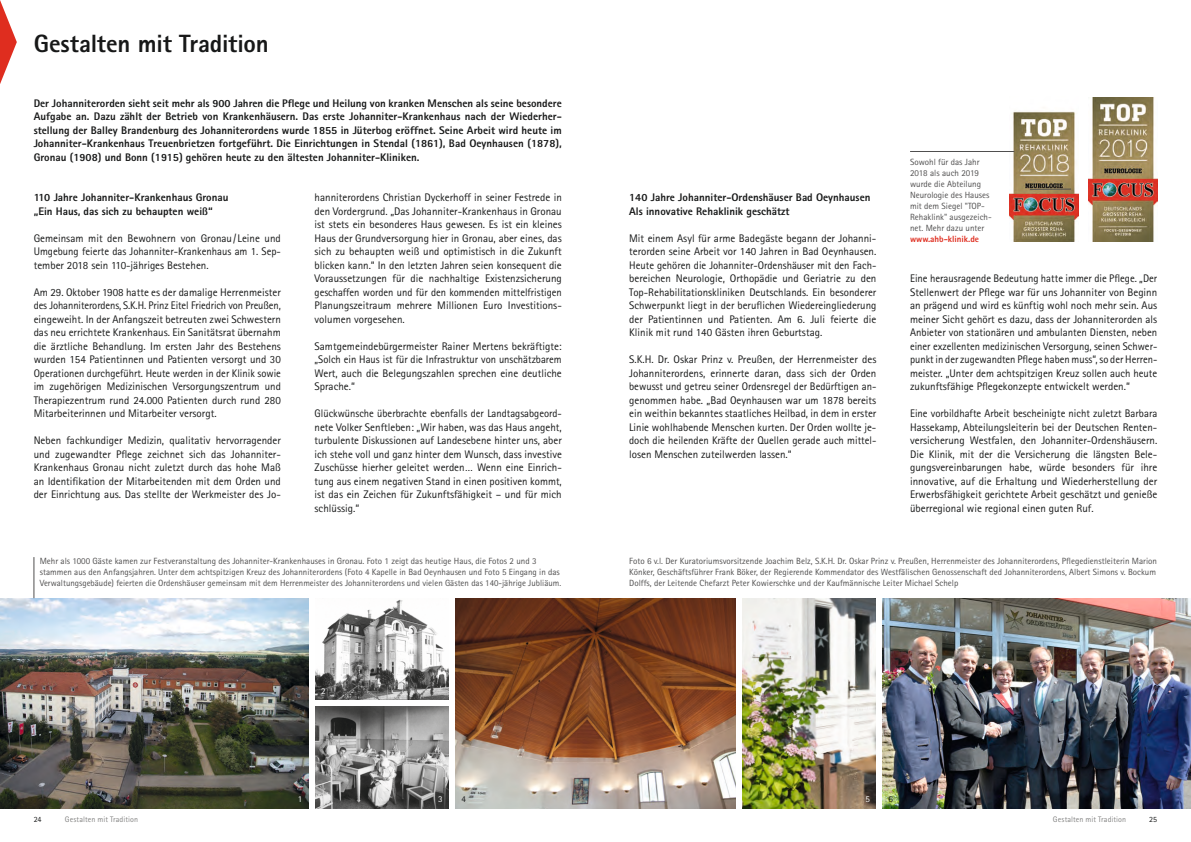
<style>
.page{position:relative;width:1191px;height:842px;background:#fff}
.page>*{position:absolute;margin:0;border:0;box-sizing:border-box;transform-origin:0 0}
.t1{font:800 25px "Rotis Sans Serif";letter-spacing:-.01em;color:#171818}
.t2{font:11px/13.5px "Rotis Sans Serif";color:#171818;text-align:justify}
.t3{font:800 11px/13.5px "Rotis Sans Serif";color:#171818}
.t4{font:11px/13.5px "Rotis Sans Serif";color:#171818;text-align:justify;scale:.96 1}
.t5{font:9px/11px "Rotis Sans Serif";color:#504f4f}
.t6{font:800 9px "Rotis Sans Serif";color:#df2d1f}
.t7{font:9px "Rotis Sans Serif";color:#fff}
.t8{font:9px "Rotis Sans Serif";color:#171818}
.t9{font:8px "Rotis Sans Serif";letter-spacing:.005em;color:#838382}
.t10{font:8px "Rotis Sans Serif";color:#171818}
</style>
<div class="page">
<img style="left:742px;top:598px;width:134px;height:211px">
<img style="left:315px;top:599px;width:134px;height:210px">
<svg style="left:0;top:0;width:17px;height:84px"></svg>
<img style="left:0;top:598px;width:309px;height:211px">
<img style="left:882px;top:598px;width:309px;height:211px">
<img style="left:455px;top:598px;width:281px;height:211px">
<div style="left:315px;top:700px;width:140px;height:6px;background:#fff"></div>
<hr style="left:34px;top:557px;width:1px;height:41px;background:#504f4f">
<img style="left:1009px;top:111px;width:69px;height:131px">
<img style="left:1088px;top:98px;width:69px;height:144px">
<hr style="left:1030px;top:189px;width:41px;height:1px;background:#504f4f">
<hr style="left:910px;top:151px;width:104px;height:1px;background:#504f4f">
<h1 class="t1" style="left:34px;top:27px;width:237px">Gestalten mit Tradition</h1>
<p class="t3" style="left:34px;top:96px;width:530px;text-align:justify">Der Johanniterorden sieht seit mehr als 900 Jahren die Pflege und Heilung von kranken Menschen als seine besondere Aufgabe an. Dazu zählt der Betrieb von Krankenhäusern. Das erste Johanniter-Krankenhaus nach der Wiederher&shy;stellung der Balley Brandenburg des Johanniterordens wurde 1855 in Jüterbog eröffnet. Seine Arbeit wird heute im Johanniter-Krankenhaus Treuenbrietzen fortgeführt. Die Einrichtungen in Stendal (1861), Bad Oeynhausen (1878), Gronau (1908) und Bonn (1915) gehören heute zu den ältesten Johanniter-Kliniken.</p>
<p class="t2" style="left:314px;top:190px;width:249px">hanniterordens Christian Dyckerhoff in seiner Festrede in den Vordergrund. „Das Johanniter-Krankenhaus in Gronau ist stets ein besonderes Haus gewesen. Es ist ein kleines Haus der Grundversorgung hier in Gronau, aber eines, das sich zu behaupten weiß und optimistisch in die Zukunft blicken kann.“ In den letzten Jahren seien konsequent die Voraussetzungen für die nachhaltige Existenzsicherung geschaffen worden und für den kommenden mittelfristigen Planungszeitraum mehrere Millionen Euro Investitions&shy;volumen vorgesehen.</p>
<p class="t2" style="left:314px;top:339px;width:249px">Samtgemeindebürgermeister Rainer Mertens bekräftigte: „Solch ein Haus ist für die Infrastruktur von unschätzbarem Wert, auch die Belegungszahlen sprechen eine deutliche Sprache.“</p>
<p class="t4" style="left:314px;top:406px;width:259px">Glückwünsche überbrachte ebenfalls der Landtagsabgeord&shy;nete Volker Senftleben: „Wir haben, was das Haus angeht, turbulente Diskussionen auf Landesebene hinter uns, aber ich stehe voll und ganz hinter dem Wunsch, dass investive Zuschüsse hierher geleitet werden… Wenn eine Einrich&shy;tung aus einem negativen Stand in einen positiven kommt, ist das ein Zeichen für Zukunftsfähigkeit – und für mich schlüssig.“</p>
<p class="t3" style="left:34px;top:190px;width:196px">110 Jahre Johanniter-Krankenhaus Gronau „Ein Haus, das sich zu behaupten weiß“</p>
<p class="t2" style="left:34px;top:231px;width:249px">Gemeinsam mit den Bewohnern von Gronau/Leine und Umgebung feierte das Johanniter-Krankenhaus am 1. Sep&shy;tember 2018 sein 110-jähriges Bestehen.</p>
<p class="t2" style="left:34px;top:285px;width:249px">Am 29. Oktober 1908 hatte es der damalige Herrenmeister des Johanniterordens, S.K.H. Prinz Eitel Friedrich von Preußen, eingeweiht. In der Anfangszeit betreuten zwei Schwestern das neu errichtete Krankenhaus. Ein Sanitätsrat übernahm die ärztliche Behandlung. Im ersten Jahr des Bestehens wurden 154 Patientinnen und Patienten versorgt und 30<br>Operationen durchgeführt. Heute werden in der Klinik sowie im zugehörigen Medizinischen Versorgungszentrum und Therapiezentrum rund 24.000 Patienten durch rund 280<br>Mitarbeiterinnen und Mitarbeiter versorgt.</p>
<p class="t2" style="left:34px;top:433px;width:249px">Neben fachkundiger Medizin, qualitativ hervorragender und zugewandter Pflege zeichnet sich das Johanniter-Krankenhaus Gronau nicht zuletzt durch das hohe Maß an Identifikation der Mitarbeitenden mit dem Orden und der Einrichtung aus. Das stellte der Werkmeister des Jo-</p>
<p class="t5" style="left:40px;top:555px;width:523px">Mehr als 1000 Gäste kamen zur Festveranstaltung des Johanniter-Krankenhauses in Gronau. Foto 1 zeigt das heutige Haus, die Fotos 2 und 3 stammen aus den Anfangsjahren. Unter dem achtspitzigen Kreuz des Johanniterordens (Foto 4 Kapelle in Bad Oeynhausen und Foto 5 Eingang in das<br>Verwaltungsgebäude) feierten die Ordenshäuser gemeinsam mit dem Herrenmeister des Johanniterordens und vielen Gästen das 140-jährige Jubliäum.</p>
<p class="t7" style="left:321px;top:686px;width:6px">2</p>
<p class="t3" style="left:629px;top:190px;width:243px">140 Jahre Johanniter-Ordenshäuser Bad Oeynhausen<br>Als innovative Rehaklinik geschätzt</p>
<p class="t2" style="left:629px;top:231px;width:249px">Mit einem Asyl für arme Badegäste begann der Johanni&shy;terorden seine Arbeit vor 140 Jahren in Bad Oeynhausen.<br>Heute gehören die Johanniter-Ordenshäuser mit den Fach&shy;bereichen Neurologie, Orthopädie und Geriatrie zu den Top-Rehabilitationskliniken Deutschlands. Ein besonderer Schwerpunkt liegt in der beruflichen Wiedereingliederung der Patientinnen und Patienten. Am 6. Juli feierte die Klinik mit rund 140 Gästen ihren Geburtstag.</p>
<p class="t2" style="left:629px;top:352px;width:249px">S.K.H. Dr. Oskar Prinz v. Preußen, der Herrenmeister des Johanniterordens, erinnerte daran, dass sich der Orden bewusst und getreu seiner Ordensregel der Bedürftigen an&shy;genommen habe. „Bad Oeynhausen war um 1878 bereits ein weithin bekanntes staatliches Heilbad, in dem in erster Linie wohlhabende Menschen kurten. Der Orden wollte je&shy;doch die heilenden Kräfte der Quellen gerade auch mittel&shy;losen Menschen zuteilwerden lassen.“</p>
<p class="t5" style="left:910px;top:156px;width:83px">Sowohl für das Jahr<br>2018 als auch 2019 wurde die Abteilung<br>Neurologie des Hauses mit dem Siegel "TOP-<br>Rehaklink" ausgezeich&shy;net. Mehr dazu unter</p>
<p class="t6" style="left:910px;top:233px;width:70px">www.ahb-klinik.de</p>
<p class="t2" style="left:910px;top:271px;width:249px">Eine herausragende Bedeutung hatte immer die Pflege. „Der Stellenwert der Pflege war für uns Johanniter von Beginn an prägend und wird es künftig wohl noch mehr sein. Aus meiner Sicht gehört es dazu, dass der Johanniterorden als Anbieter von stationären und ambulanten Diensten, neben einer exzellenten medizinischen Versorgung, seinen Schwer&shy;punkt in der zugewandten Pflege haben muss“, so der Herren&shy;meister. „Unter dem achtspitzigen Kreuz sollen auch heute zukunftsfähige Pflegekonzepte entwickelt werden.“</p>
<p class="t2" style="left:910px;top:406px;width:249px">Eine vorbildhafte Arbeit bescheinigte nicht zuletzt Barbara Hassekamp, Abteilungsleiterin bei der Deutschen Renten&shy;versicherung Westfalen, den Johanniter-Ordenshäusern.<br>Die Klinik, mit der die Versicherung die längsten Bele&shy;gungsvereinbarungen habe, würde besonders für ihre innovative, auf die Erhaltung und Wiederherstellung der Erwerbsfähigkeit gerichtete Arbeit geschätzt und genieße überregional wie regional einen guten Ruf.</p>
<p class="t5" style="left:629px;top:555px;width:529px;text-align:justify">Foto 6 v.l. Der Kuratoriumsvorsitzende Joachim Belz, S.K.H. Dr. Oskar Prinz v. Preußen, Herrenmeister des Johanniterordens, Pflegedienstleiterin Marion Könker, Geschäftsführer Frank Böker, der Regierende Kommendator des Westfälischen Genossenschaft ded Johanniterordens, Albert Simons v. Bockum Dolffs, der Leitende Chefarzt Peter Kowierschke und der Kaufmännische Leiter Michael Schelp</p>
<p class="t7" style="left:438px;top:794px;width:6px">3</p>
<p class="t8" style="left:888px;top:794px;width:6px">6</p>
<p class="t7" style="left:298px;top:794px;width:6px">1</p>
<p class="t8" style="left:461px;top:794px;width:6px">4</p>
<p class="t7" style="left:865px;top:794px;width:6px">5</p>
<p class="t9" style="left:65px;top:815px;width:75px">Gestalten mit Tradition</p>
<p class="t9" style="left:1053px;top:815px;width:75px">Gestalten mit Tradition</p>
<p class="t10" style="left:34px;top:815px;width:9px">24</p>
<p class="t10" style="left:1149px;top:815px;width:10px">25</p>
</div>
